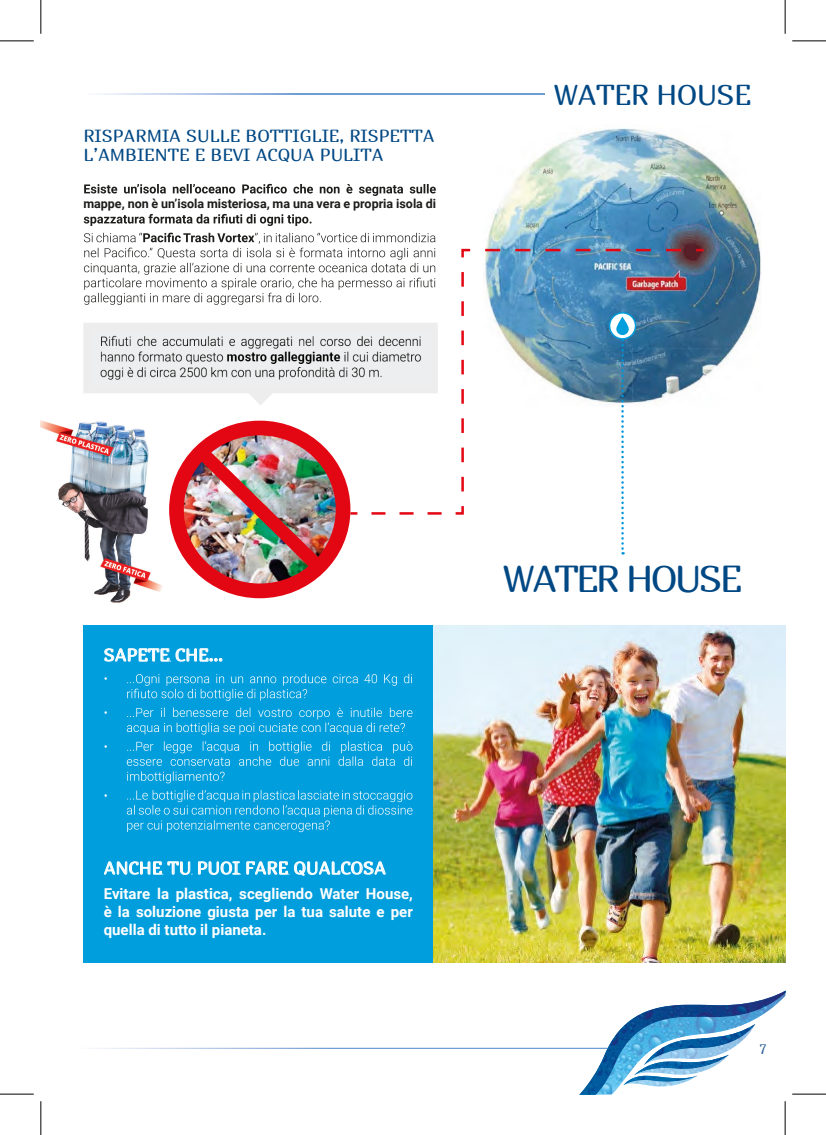
<style>
.page{position:relative;width:826px;height:1135px;background:#fff}
.page>*{position:absolute;margin:0;border:0;box-sizing:border-box;transform-origin:0 0}
.t1{font:37.5px "Marmelad";letter-spacing:-.075em;color:#004884}
.t2{font:28.75px "Marmelad";letter-spacing:-.025em;color:#004884}
.t3{font:17.5px/18.8px "Marmelad";color:#004884}
.t4{font:17.5px "Marmelad";color:#fff}
.t5{font:700 15px/18px "Roboto";color:#fff;text-align:justify}
.t6{font:13.75px "Marmelad";color:#2e629a}
.t7{font:700 12.5px "Roboto";color:#1d1d1b}
.t8{font:300 12.5px "Roboto";color:#fff}
</style>
<div class="page">
<svg style="left:94px;top:1019px;width:662px;height:68px"></svg>
<img style="left:580px;top:1028px;width:41px;height:65px">
<img style="left:621px;top:1007px;width:41px;height:44px">
<img style="left:662px;top:991px;width:123px;height:28px">
<img style="left:624px;top:1075px;width:72px;height:9px">
<svg style="left:99px;top:93px;width:446px;height:1px"></svg>
<div style="left:83px;top:625px;width:350px;height:337px;background:#009edc"></div>
<img style="left:487px;top:128px;width:274px;height:248px">
<svg style="left:84px;top:184px;width:352px;height:12px"></svg>
<svg style="left:84px;top:214px;width:227px;height:12px"></svg>
<svg style="left:84px;top:232px;width:351px;height:73px"></svg>
<svg style="left:83px;top:323px;width:265px;height:82px"></svg>
<img style="left:433px;top:625px;width:352px;height:337px">
<img style="left:176px;top:433px;width:167px;height:158px">
<div style="left:169px;top:420px;width:181px;height:178px;border:15px solid #e30613;border-radius:50%"></div>
<img style="left:197px;top:447px;width:126px;height:124px">
<svg style="left:621px;top:516px;width:3px;height:38px"></svg>
<svg style="left:104px;top:648px;width:119px;height:13px"></svg>
<svg style="left:104px;top:861px;width:88px;height:13px"></svg>
<svg style="left:198px;top:861px;width:188px;height:14px"></svg>
<svg style="left:348px;top:247px;width:358px;height:268px"></svg>
<svg style="left:609px;top:313px;width:26px;height:26px"></svg>
<div style="left:609px;top:312px;width:27px;height:27px;border:1px solid #009edc;border-radius:50%"></div>
<svg style="left:616px;top:316px;width:13px;height:19px"></svg>
<svg style="left:127px;top:673px;width:285px;height:27px"></svg>
<svg style="left:127px;top:707px;width:285px;height:27px"></svg>
<svg style="left:127px;top:741px;width:285px;height:24px"></svg>
<svg style="left:127px;top:771px;width:98px;height:12px"></svg>
<svg style="left:127px;top:790px;width:285px;height:41px"></svg>
<img style="left:41px;top:420px;width:121px;height:183px">
<img style="left:93px;top:332px;width:338px;height:53px">
<hr style="left:0;top:41px;width:34px;height:1px;background:#000">
<hr style="left:792px;top:41px;width:34px;height:1px;background:#000">
<hr style="left:0;top:1093px;width:34px;height:1px;background:#000">
<hr style="left:792px;top:1093px;width:34px;height:1px;background:#000">
<hr style="left:41px;top:0;width:1px;height:34px;background:#000">
<hr style="left:41px;top:1100px;width:1px;height:34px;background:#000">
<hr style="left:785px;top:0;width:1px;height:34px;background:#000">
<hr style="left:785px;top:1100px;width:1px;height:34px;background:#000">
<p class="t3" style="left:83px;top:126px;width:353px">RISPARMIA SULLE BOTTIGLIE, RISPETTA<br>L’AMBIENTE E BEVI ACQUA PULITA</p>
<p class="t7" style="left:83px;top:195px;width:354px">mappe, non è un’isola misteriosa, ma una vera e propria isola di</p>
<h2 class="t2" style="left:554px;top:77px;width:199px">WATER HOUSE</h2>
<p class="t4" style="left:104px;top:644px;width:121px">SAPETE CHE...</p>
<p class="t8" style="left:104px;top:669px;width:6px">•</p>
<p class="t8" style="left:104px;top:703px;width:6px">•</p>
<p class="t8" style="left:104px;top:737px;width:6px">•</p>
<p class="t8" style="left:104px;top:786px;width:6px">•</p>
<p class="t4" style="left:104px;top:857px;width:284px">ANCHE TU PUOI FARE QUALCOSA</p>
<p class="t5" style="left:104px;top:883px;width:311px">Evitare la plastica, scegliendo Water House, è la soluzione giusta per la tua salute e per quella di tutto il pianeta.</p>
<h1 class="t1" style="left:503px;top:555px;width:241px">WATER HOUSE</h1>
<p class="t6" style="left:759px;top:1040px;width:9px">7</p>
</div>
